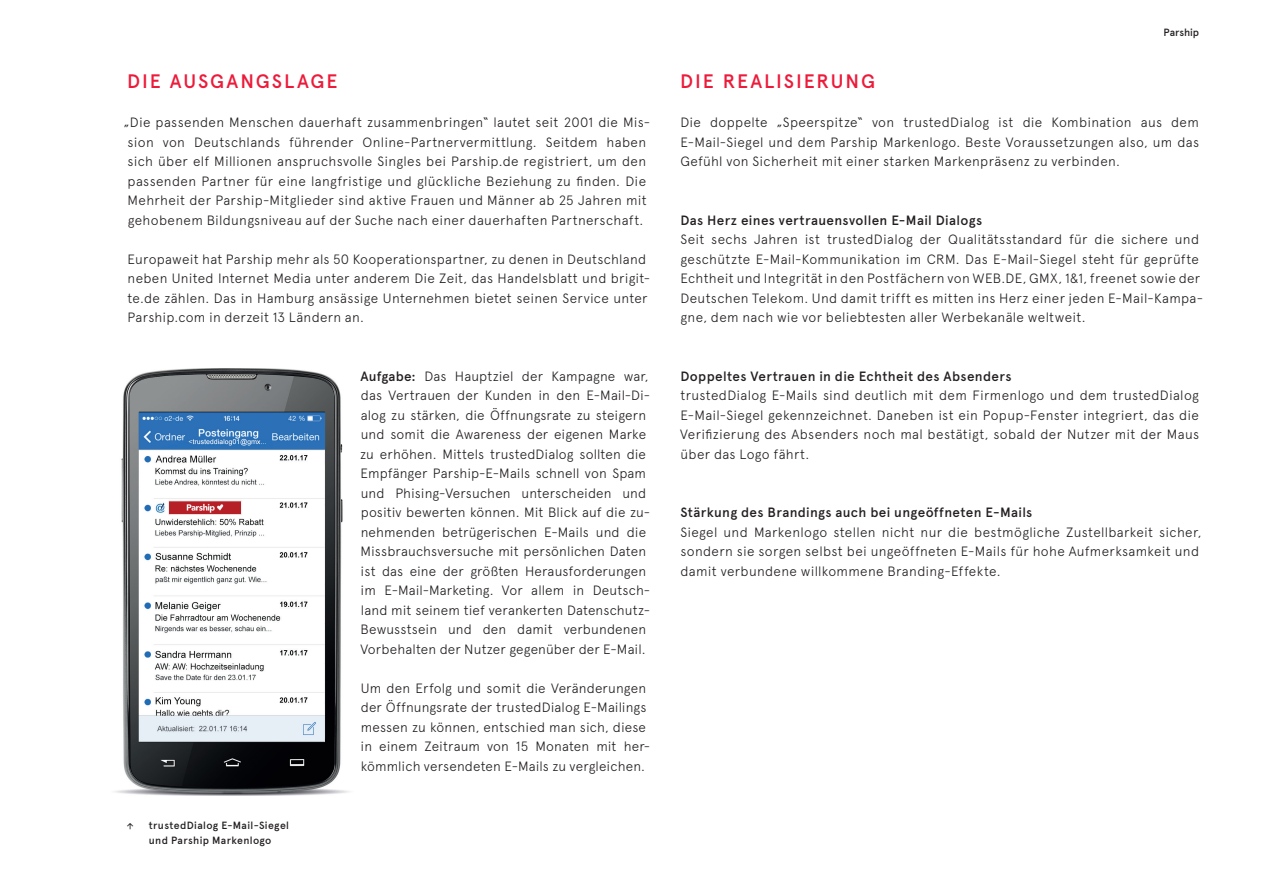
<style>
.page{position:relative;width:1263px;height:893px;background:#fff}
.page>*{position:absolute;margin:0;border:0;box-sizing:border-box;transform-origin:0 0}
.t1{font:500 19.5px "Apercu";letter-spacing:.095em;color:#ed1a3a}
.t2{font:300 13.5px/19.5px "Apercu";letter-spacing:.015em;color:#231f20}
.t3{font:500 13.5px "Apercu";letter-spacing:.025em;color:#231f20}
.t4{font:500 10.5px/15px "Apercu";letter-spacing:.035em;color:#231f20}
.t5{font:500 10.5px "Apercu";letter-spacing:-.005em;color:#231f20}
.s1{font-weight:500}
</style>
<div class="page">
<img style="left:114px;top:368px;width:235px;height:428px">
<h1 class="t1" style="left:127px;top:70px;width:212px">DIE AUSGANGSLAGE</h1>
<p class="t2" style="left:124px;top:113px;width:528px">„Die passenden Menschen dauerhaft zusammenbringen“ lautet seit 2001 die Mis&shy;sion von Deutschlands führender Online-Partnervermittlung. Seitdem haben sich über elf Millionen anspruchsvolle Singles bei Parship.de registriert, um den passenden Partner für eine langfristige und glückliche Beziehung zu finden. Die Mehrheit der Parship-Mitglieder sind aktive Frauen und Männer ab 25 Jahren mit gehobenem Bildungsniveau auf der Suche nach einer dauerhaften Partnerschaft.</p>
<p class="t2" style="left:128px;top:249px;width:524px">Europaweit hat Parship mehr als 50 Kooperationspartner, zu denen in Deutschland neben United Internet Media unter anderem Die Zeit, das Handelsblatt und brigit&shy;te.de zählen. Das in Hamburg ansässige Unternehmen bietet seinen Service unter Parship.com in derzeit 13 Ländern an.</p>
<p class="t4" style="left:149px;top:818px;width:142px">trustedDialog E-Mail-Siegel und Parship Markenlogo</p>
<p class="t2" style="left:360px;top:366px;width:292px"><span class="s1">Aufgabe:</span> Das Hauptziel der Kampagne war, das Vertrauen der Kunden in den E-Mail-Di&shy;alog zu stärken, die Öffnungsrate zu steigern und somit die Awareness der eigenen Marke zu erhöhen. Mittels trustedDialog sollten die Empfänger Parship-E-Mails schnell von Spam und Phising-Versuchen unterscheiden und positiv bewerten können. Mit Blick auf die zu&shy;nehmenden betrügerischen E-Mails und die Missbrauchsversuche mit persönlichen Daten ist das eine der größten Herausforderungen im E-Mail-Marketing. Vor allem in Deutsch&shy;land mit seinem tief verankerten Datenschutz-Bewusstsein und den damit verbundenen Vorbehalten der Nutzer gegenüber der E-Mail.</p>
<p class="t2" style="left:361px;top:678px;width:291px">Um den Erfolg und somit die Veränderungen der Öffnungsrate der trustedDialog E-Mailings messen zu können, entschied man sich, diese in einem Zeitraum von 15 Monaten mit her&shy;kömmlich versendeten E-Mails zu vergleichen.</p>
<p class="t5" style="left:1163px;top:26px;width:37px">Parship</p>
<h1 class="t1" style="left:680px;top:70px;width:196px">DIE REALISIERUNG</h1>
<p class="t2" style="left:680px;top:113px;width:520px;text-align:justify">Die doppelte „Speerspitze“ von trustedDialog ist die Kombination aus dem E-Mail-Siegel und dem Parship Markenlogo. Beste Voraussetzungen also, um das Gefühl von Sicherheit mit einer starken Markenpräsenz zu verbinden.</p>
<p class="t3" style="left:680px;top:212px;width:303px">Das Herz eines vertrauensvollen E-Mail Dialogs</p>
<p class="t2" style="left:680px;top:230px;width:524px">Seit sechs Jahren ist trustedDialog der Qualitätsstandard für die sichere und geschützte E-Mail-Kommunikation im CRM. Das E-Mail-Siegel steht für geprüfte Echtheit und Integrität in den Postfächern von WEB.DE, GMX, 1&amp;1, freenet sowie der Deutschen Telekom. Und damit trifft es mitten ins Herz einer jeden E-Mail-Kampa&shy;gne, dem nach wie vor beliebtesten aller Werbekanäle weltweit.</p>
<p class="t3" style="left:680px;top:368px;width:332px">Doppeltes Vertrauen in die Echtheit des Absenders</p>
<p class="t2" style="left:680px;top:385px;width:520px;text-align:justify">trustedDialog E-Mails sind deutlich mit dem Firmenlogo und dem trustedDialog E-Mail-Siegel gekennzeichnet. Daneben ist ein Popup-Fenster integriert, das die Verifizierung des Absenders noch mal bestätigt, sobald der Nutzer mit der Maus über das Logo fährt.</p>
<p class="t3" style="left:680px;top:504px;width:353px">Stärkung des Brandings auch bei ungeöffneten E-Mails</p>
<p class="t2" style="left:680px;top:522px;width:523px">Siegel und Markenlogo stellen nicht nur die bestmögliche Zustellbarkeit sicher, sondern sie sorgen selbst bei ungeöffneten E-Mails für hohe Aufmerksamkeit und damit verbundene willkommene Branding-Effekte.</p>
</div>
